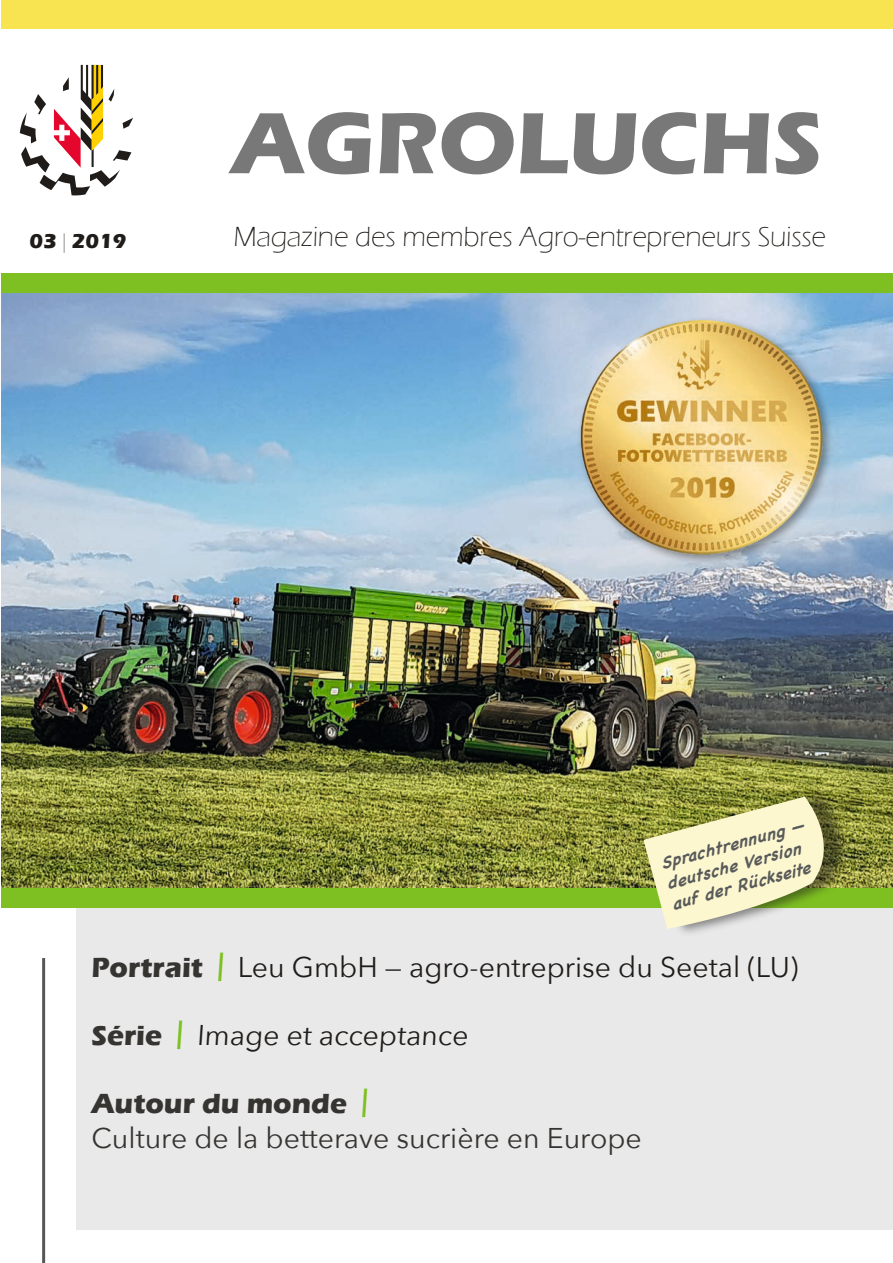
<style>
.page{position:relative;width:893px;height:1263px;background:#fff}
.page>*{position:absolute;margin:0;border:0;box-sizing:border-box;transform-origin:0 0}
.t1{font:700 90px "Eras ITC";color:#797878}
.t2{font:28.5px "Avenir Next";color:#1f1c19}
.t3{font:300 28.5px "Eras ITC";letter-spacing:-.005em;color:#1f1c19}
.t4{font:28.5px "Avenir Next";color:#363431}
.t5{font:700 28.5px "Eras ITC";color:#363431}
.t6{font:700 21px "Eras ITC";color:#1f1c19}
.t7{font:italic 700 16.5px/21px "Chalkboard";color:#595b5b}
.s1{font-family:"Avenir Next";font-weight:200;font-size:19.5px}
.s2{font-family:"Eras ITC";font-weight:700;color:#363431}
.s3{font-weight:600;color:#7ec022}
.s4{font-family:"Avenir Next";font-weight:600;color:#7ec022}
</style>
<div class="page">
<img style="left:1px;top:292px;width:892px;height:597px">
<div style="left:0;top:0;width:893px;height:29px;background:#f8e350"></div>
<div style="left:0;top:273px;width:893px;height:19px;background:#7ec022"></div>
<svg style="left:20px;top:65px;width:113px;height:130px"></svg>
<div style="left:77px;top:895px;width:816px;height:334px;background:#e9e9ea"></div>
<div style="left:0;top:889px;width:893px;height:19px;background:#7ec022"></div>
<hr style="left:42px;top:958px;width:3px;height:305px;background:#575655">
<div style="left:652px;top:788px;width:198px;height:149px;background:#1f1c19;opacity:.51"></div>
<svg style="left:643px;top:797px;width:199px;height:132px;background:#d3d4a3"></svg>
<hr style="left:0;top:0;width:1px;height:1263px;background:#fff">
<div style="left:576px;top:309px;width:267px;height:264px;background:#1f1c19;opacity:.45"></div>
<img style="left:574px;top:310px;width:256px;height:253px">
<h1 class="t1" style="left:232px;top:92px;width:592px">AGROLUCHS</h1>
<p class="t6" style="left:30px;top:229px;width:98px">03 <span class="s1">|</span> 2019</p>
<p class="t3" style="left:233px;top:221px;width:594px">Magazine des membres Agro-entrepreneurs Suisse</p>
<p class="t7" style="left:658px;top:853px;width:148px;rotate:-15deg">Sprachtrennung — deutsche Version auf der Rückseite</p>
<p class="t2" style="left:91px;top:942px;width:709px"><span class="s2">Portrait</span> <span class="s3">|</span> Leu GmbH — agro-entreprise du Seetal (LU)</p>
<p class="t2" style="left:91px;top:1011px;width:381px"><span class="s2">Série</span> <span class="s3">|</span> Image et acceptance</p>
<p class="t5" style="left:91px;top:1087px;width:281px">Autour du monde <span class="s4">|</span></p>
<p class="t4" style="left:91px;top:1113px;width:552px">Culture de la betterave sucrière en Europe</p>
</div>
